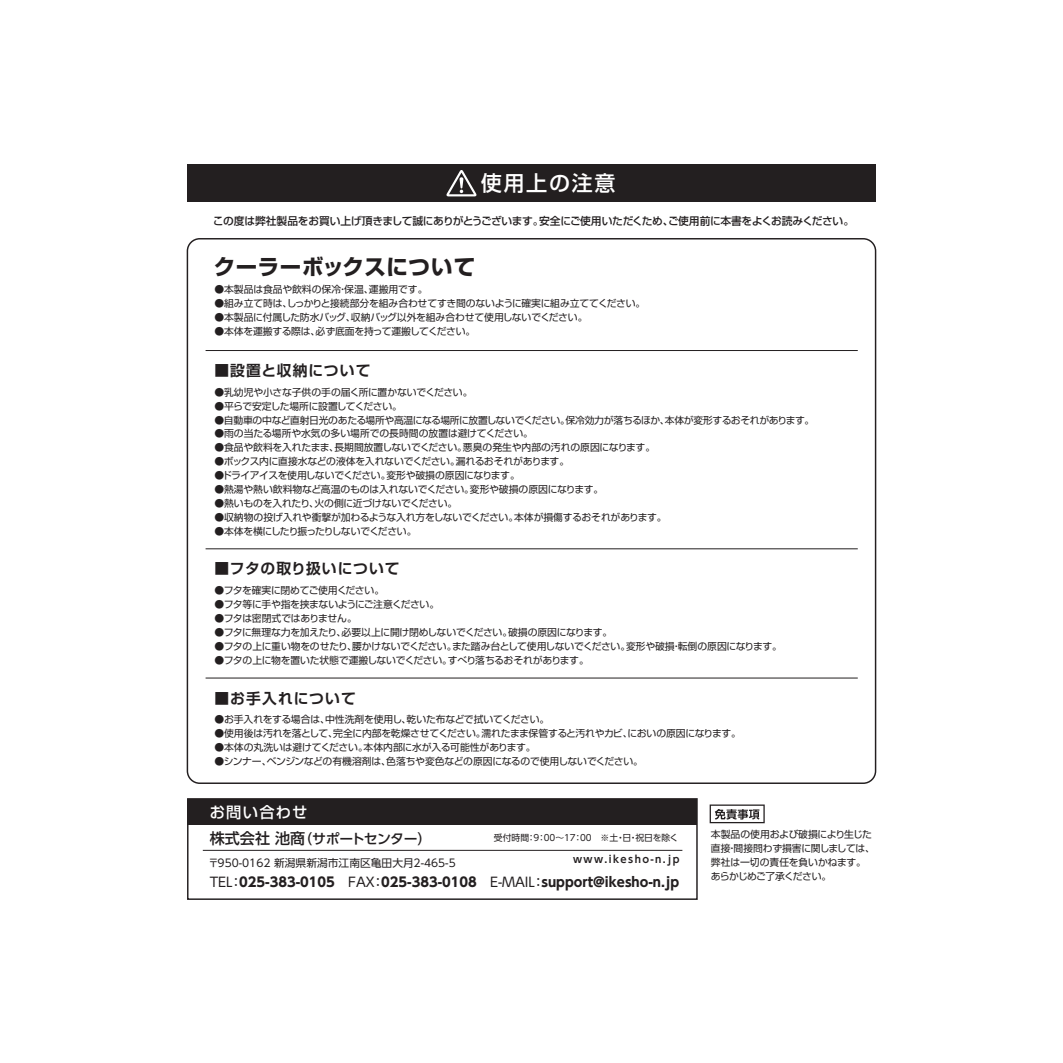
<style>
.page{position:relative;width:1063px;height:1063px;background:#fff}
.page>*{position:absolute;margin:0;border:0;box-sizing:border-box;transform-origin:0 0}
.t1{font:700 21.5px "Shin Go Pro";letter-spacing:.02em;color:#231f20}
.t2{font:500 21px "Shin Go Pro";letter-spacing:.08em;color:#fff}
.t3{font:500 15.38px "Shin Go Pro";letter-spacing:.07em;color:#fff}
.t4{font:700 14.75px "Shin Go Pro De";letter-spacing:.08em;color:#231f20}
.t5{font:500 13.88px "UD Shin Go Pro";letter-spacing:-.045em;color:#231f20}
.t6{font:700 13.12px "UD Shin Go Pro";color:#231f20}
.t7{font:500 10.75px "Shin Go Pro";letter-spacing:-.03em;color:#231f20}
.t8{font:10.75px "UD Shin Go Pro";color:#231f20}
.t9{font:700 10.12px "UD Shin Go Pro De";letter-spacing:.14em;color:#231f20}
.t10{font:9.88px/13.9px "Shin Go Pro";letter-spacing:-.03em;color:#231f20}
.t11{font:9.88px "Shin Go Pro";letter-spacing:-.01em;color:#231f20}
.t12{font:9.88px "Shin Go Pro";letter-spacing:-.005em;color:#231f20}
.t13{font:9.88px "Shin Go Pro";color:#231f20}
.t14{font:9.88px "Shin Go Pro";letter-spacing:-.085em;color:#231f20}
.t15{font:8.88px "UD Shin Go Pro";color:#231f20}
.s1{font-size:15.12px}
.s2{font-weight:400}
</style>
<div class="page">
<div style="left:187px;top:164px;width:689px;height:38px;background:#231f20"></div>
<div style="left:188px;top:799px;width:509px;height:26px;background:#231f20"></div>
<div style="left:187px;top:798px;width:511px;height:102px;border:1px solid #231f20"></div>
<hr style="left:203px;top:850px;width:479px;height:1px;background:#231f20">
<svg style="left:710px;top:805px;width:55px;height:18px"></svg>
<hr style="left:206px;top:549px;width:652px;height:1px;background:#231f20">
<hr style="left:206px;top:678px;width:652px;height:1px;background:#231f20">
<hr style="left:206px;top:350px;width:652px;height:1px;background:#231f20">
<svg style="left:446px;top:170px;width:31px;height:26px"></svg>
<h2 class="t2" style="left:481px;top:166px;width:136px">使用上の注意</h2>
<p class="t7" style="left:213px;top:212px;width:642px">この度は弊社製品をお買い上げ頂きまして誠にありがとうございます。安全にご使用いただくため、ご使用前に本書をよくお読みください。</p>
<h1 class="t1" style="left:214px;top:249px;width:263px">クーラーボックスについて</h1>
<p class="t13" style="left:214px;top:281px;width:215px">●本製品は食品や飲料の保冷・保温、運搬用です。</p>
<p class="t10" style="left:214px;top:295px;width:433px">●組み立て時は、しっかりと接続部分を組み合わせてすき間のないように確実に組み立ててください。</p>
<p class="t10" style="left:214px;top:309px;width:375px">●本製品に付属した防水バッグ、収納バッグ以外を組み合わせて使用しないでください。</p>
<p class="t10" style="left:214px;top:323px;width:262px">●本体を運搬する際は、必ず底面を持って運搬してください。</p>
<h3 class="t4" style="left:214px;top:358px;width:158px">■設置と収納について</h3>
<p class="t10" style="left:214px;top:384px;width:260px">●乳幼児や小さな子供の手の届く所に置かないでください。</p>
<p class="t10" style="left:214px;top:398px;width:189px">●平らで安定した場所に設置してください。</p>
<p class="t10" style="left:214px;top:412px;width:602px">●自動車の中など直射日光のあたる場所や高温になる場所に放置しないでください。保冷効力が落ちるほか、本体が変形するおそれがあります。</p>
<p class="t12" style="left:214px;top:426px;width:320px">●雨の当たる場所や水気の多い場所での長時間の放置は避けてください。</p>
<p class="t11" style="left:214px;top:439px;width:442px">●食品や飲料を入れたまま、長期間放置しないでください。悪臭の発生や内部の汚れの原因になります。</p>
<p class="t10" style="left:214px;top:453px;width:356px">●ボックス内に直接水などの液体を入れないでください。漏れるおそれがあります。</p>
<p class="t10" style="left:214px;top:467px;width:307px">●ドライアイスを使用しないでください。変形や破損の原因になります。</p>
<p class="t11" style="left:214px;top:481px;width:391px">●熱湯や熱い飲料物など高温のものは入れないでください。変形や破損の原因になります。</p>
<p class="t10" style="left:214px;top:495px;width:244px">●熱いものを入れたり、火の側に近づけないでください。</p>
<p class="t10" style="left:214px;top:509px;width:454px">●収納物の投げ入れや衝撃が加わるような入れ方をしないでください。本体が損傷するおそれがあります。</p>
<p class="t14" style="left:214px;top:523px;width:204px">●本体を横にしたり振ったりしないでください。</p>
<h3 class="t4" style="left:214px;top:557px;width:187px">■フタの取り扱いについて</h3>
<p class="t10" style="left:214px;top:582px;width:171px">●フタを確実に閉めてご使用ください。</p>
<p class="t10" style="left:214px;top:596px;width:226px">●フタ等に手や指を挟まないようにご注意ください。</p>
<p class="t10" style="left:214px;top:610px;width:144px">●フタは密閉式ではありません。</p>
<p class="t10" style="left:214px;top:624px;width:400px">●フタに無理な力を加えたり、必要以上に開け閉めしないでください。破損の原因になります。</p>
<p class="t10" style="left:214px;top:638px;width:569px">●フタの上に重い物をのせたり、腰かけないでください。また踏み台として使用しないでください。変形や破損・転倒の原因になります。</p>
<p class="t10" style="left:214px;top:652px;width:376px">●フタの上に物を置いた状態で運搬しないでください。すべり落ちるおそれがあります。</p>
<h3 class="t4" style="left:214px;top:686px;width:143px">■お手入れについて</h3>
<p class="t10" style="left:214px;top:711px;width:337px">●お手入れをする場合は、中性洗剤を使用し、乾いた布などで拭いてください。</p>
<p class="t10" style="left:214px;top:725px;width:528px">●使用後は汚れを落として、完全に内部を乾燥させてください。濡れたまま保管すると汚れやカビ、においの原因になります。</p>
<p class="t11" style="left:214px;top:739px;width:323px">●本体の丸洗いは避けてください。本体内部に水が入る可能性があります。</p>
<p class="t10" style="left:214px;top:753px;width:430px">●シンナー、ベンジンなどの有機溶剤は、色落ちや変色などの原因になるので使用しないでください。</p>
<h3 class="t3" style="left:210px;top:799px;width:99px">お問い合わせ</h3>
<h3 class="t5" style="left:210px;top:827px;width:223px"><span class="s1">株式会社 池商</span>（サポートセンター）</h3>
<p class="t15" style="left:494px;top:830px;width:186px">受付時間：9：00～17：00　※土・日・祝日を除く</p>
<p class="t9" style="left:573px;top:851px;width:108px">www.ikesho-n.jp</p>
<p class="t8" style="left:208px;top:854px;width:249px">〒950-0162 新潟県新潟市江南区亀田大月2-465-5</p>
<h3 class="t6" style="left:210px;top:871px;width:471px"><span class="s2">TEL：</span>025-383-0105<span class="s2">　FAX：</span>025-383-0108　<span class="s2">E-MAIL：</span>support@ikesho-n.jp</h3>
<p class="t10" style="left:711px;top:826px;width:166px">本製品の使用および破損により生じた直接・間接問わず損害に関しましては、弊社は一切の責任を負いかねます。あらかじめご了承ください。</p>
</div>
